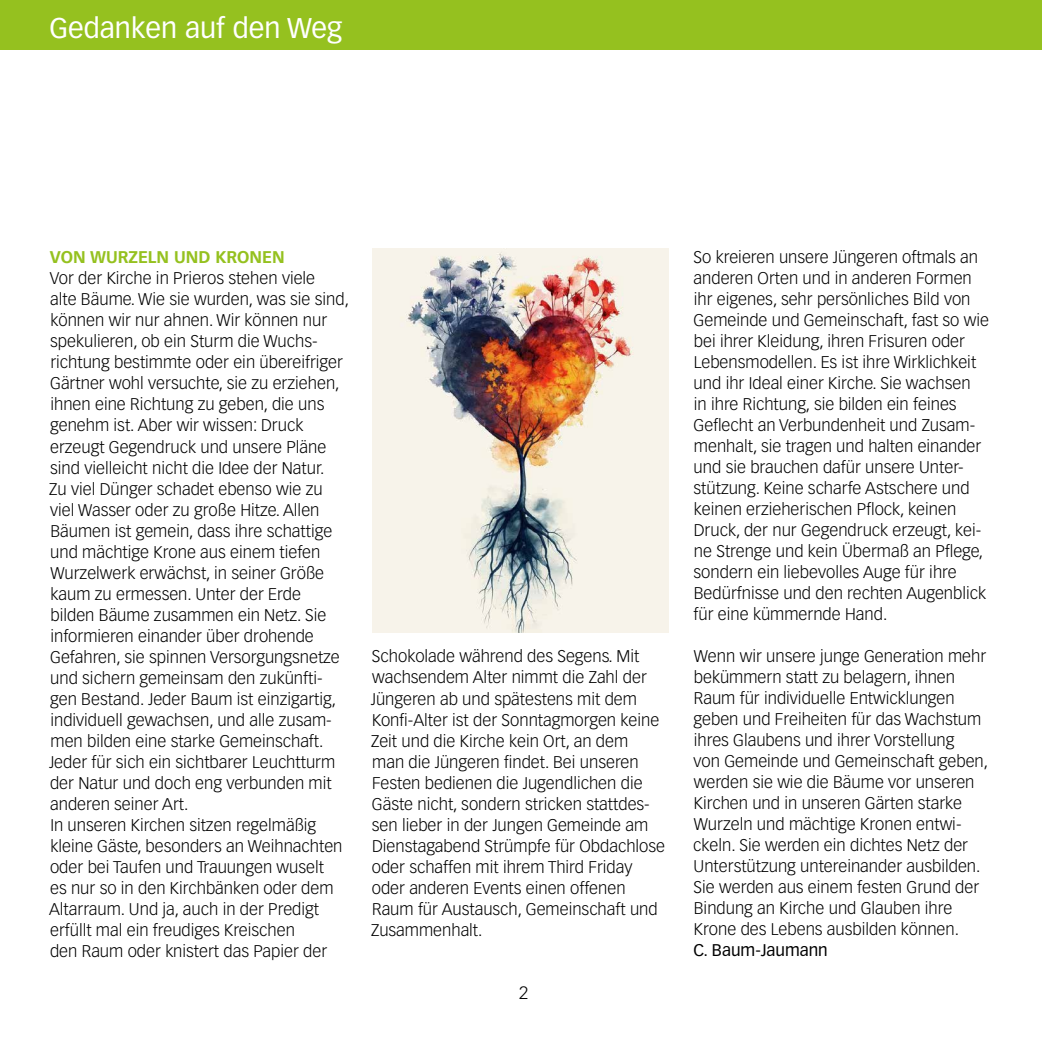
<style>
.page{position:relative;width:1042px;height:1042px;background:#fff}
.page>*{position:absolute;margin:0;border:0;box-sizing:border-box;transform-origin:0 0}
.t1{font:28px "Vectora LT Std";color:#fff}
.t2{font:300 17.5px "Vectora LT Std";color:#000}
.t3{font:300 16.62px/21px "Vectora LT Std";color:#000}
.t4{font:700 16.62px "Vectora LT Std";color:#95c11f}
.t5{font:16.62px "Vectora LT Std";color:#000}
</style>
<div class="page">
<div style="left:0;top:0;width:1042px;height:50px;background:#95c11f"></div>
<img style="left:372px;top:248px;width:296px;height:384px">
<h1 class="t1" style="left:50px;top:12px;width:294px">Gedanken auf den Weg</h1>
<p class="t4" style="left:50px;top:247px;width:236px">VON WURZELN UND KRONEN</p>
<p class="t3" style="left:49px;top:268px;width:301px">Vor der Kirche in Prieros stehen viele<br>alte Bäume. Wie sie wurden, was sie sind, können wir nur ahnen. Wir können nur spekulieren, ob ein Sturm die Wuchs&shy;richtung bestimmte oder ein übereifriger Gärtner wohl versuchte, sie zu erziehen, ihnen eine Richtung zu geben, die uns genehm ist. Aber wir wissen: Druck erzeugt Gegendruck und unsere Pläne sind vielleicht nicht die Idee der Natur.<br>Zu viel Dünger schadet ebenso wie zu viel Wasser oder zu große Hitze. Allen Bäumen ist gemein, dass ihre schattige und mächtige Krone aus einem tiefen Wurzelwerk erwächst, in seiner Größe kaum zu ermessen. Unter der Erde<br>bilden Bäume zusammen ein Netz. Sie informieren einander über drohende Gefahren, sie spinnen Versorgungsnetze und sichern gemeinsam den zukünfti&shy;gen Bestand. Jeder Baum ist einzigartig, individuell gewachsen, und alle zusam&shy;men bilden eine starke Gemeinschaft.<br>Jeder für sich ein sichtbarer Leuchtturm der Natur und doch eng verbunden mit anderen seiner Art.<br>In unseren Kirchen sitzen regelmäßig kleine Gäste, besonders an Weihnachten oder bei Taufen und Trauungen wuselt<br>es nur so in den Kirchbänken oder dem Altarraum. Und ja, auch in der Predigt erfüllt mal ein freudiges Kreischen<br>den Raum oder knistert das Papier der</p>
<p class="t3" style="left:371px;top:646px;width:296px">Schokolade während des Segens. Mit wachsendem Alter nimmt die Zahl der Jüngeren ab und spätestens mit dem Konfi-Alter ist der Sonntagmorgen keine Zeit und die Kirche kein Ort, an dem<br>man die Jüngeren findet. Bei unseren Festen bedienen die Jugendlichen die Gäste nicht, sondern stricken stattdes&shy;sen lieber in der Jungen Gemeinde am Dienstagabend Strümpfe für Obdachlose oder schaffen mit ihrem Third Friday oder anderen Events einen offenen Raum für Austausch, Gemeinschaft und Zusammenhalt.</p>
<p class="t2" style="left:519px;top:982px;width:11px">2</p>
<p class="t3" style="left:693px;top:247px;width:297px">So kreieren unsere Jüngeren oftmals an anderen Orten und in anderen Formen ihr eigenes, sehr persönliches Bild von Gemeinde und Gemeinschaft, fast so wie bei ihrer Kleidung, ihren Frisuren oder Lebensmodellen. Es ist ihre Wirklichkeit und ihr Ideal einer Kirche. Sie wachsen<br>in ihre Richtung, sie bilden ein feines Geflecht an Verbundenheit und Zusam&shy;menhalt, sie tragen und halten einander und sie brauchen dafür unsere Unter&shy;stützung. Keine scharfe Astschere und keinen erzieherischen Pflock, keinen Druck, der nur Gegendruck erzeugt, kei&shy;ne Strenge und kein Übermaß an Pflege, sondern ein liebevolles Auge für ihre Bedürfnisse und den rechten Augenblick für eine kümmernde Hand.</p>
<p class="t3" style="left:693px;top:646px;width:296px">Wenn wir unsere junge Generation mehr bekümmern statt zu belagern, ihnen Raum für individuelle Entwicklungen geben und Freiheiten für das Wachstum ihres Glaubens und ihrer Vorstellung<br>von Gemeinde und Gemeinschaft geben, werden sie wie die Bäume vor unseren Kirchen und in unseren Gärten starke Wurzeln und mächtige Kronen entwi&shy;ckeln. Sie werden ein dichtes Netz der Unterstützung untereinander ausbilden.<br>Sie werden aus einem festen Grund der Bindung an Kirche und Glauben ihre Krone des Lebens ausbilden können.</p>
<p class="t5" style="left:693px;top:941px;width:136px">C. Baum-Jaumann</p>
</div>
